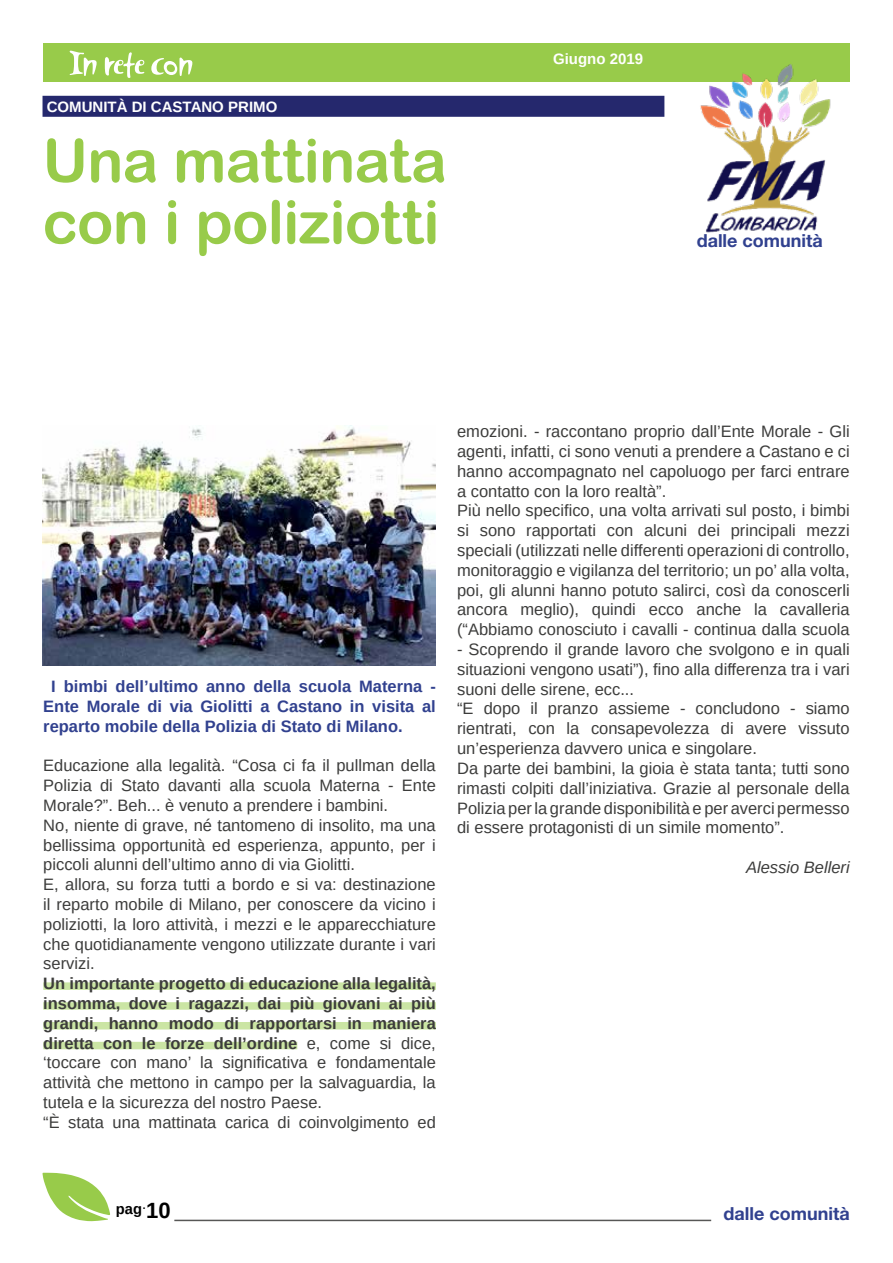
<style>
.page{position:relative;width:893px;height:1263px;background:#fff}
.page>*{position:absolute;margin:0;border:0;box-sizing:border-box;transform-origin:0 0}
.t1{font:60px/61.5px "Arial Rounded MT Bold";letter-spacing:-.01em;color:#98cb4a}
.t2{font:700 18px "Helvetica Neue LT Std";color:#31418f}
.t3{font:16.5px/19.8px "Arimo";color:#3c3c3b}
.t4{font:700 16.5px/19.6px "Arimo";color:#31418f;text-align:justify}
.t5{font:italic 16.5px "Arimo";color:#3c3c3b}
.t6{font:700 15px "Arimo";color:#fff}
.t7{font:700 14.7px "Arimo";color:#000}
.s1{font-weight:700}
.s2{font-size:22.05px}
</style>
<div class="page">
<div style="left:43px;top:43px;width:807px;height:39px;background:#98cb4a"></div>
<svg style="left:70px;top:51px;width:122px;height:27px"></svg>
<svg style="left:42px;top:1173px;width:68px;height:48px"></svg>
<hr style="left:174px;top:1220px;width:537px;height:1px;background:#575756">
<img style="left:700px;top:64px;width:131px;height:169px">
<div style="left:43px;top:96px;width:621px;height:21px;background:#25286d"></div>
<div style="left:43px;top:982px;width:393px;height:8px;background:#cbe5a4"></div>
<div style="left:43px;top:1002px;width:393px;height:8px;background:#cbe5a4"></div>
<div style="left:43px;top:1022px;width:393px;height:7px;background:#cbe5a4"></div>
<div style="left:43px;top:1042px;width:254px;height:7px;background:#cbe5a4"></div>
<img style="left:43px;top:425px;width:393px;height:240px">
<p class="t6" style="left:47px;top:96px;width:232px">COMUNITÀ DI CASTANO PRIMO</p>
<h1 class="t1" style="left:43px;top:129px;width:406px">Una mattinata con i poliziotti</h1>
<p class="t6" style="left:553px;top:49px;width:92px">Giugno 2019</p>
<p class="t6" style="left:552px;top:52px;width:93px">Ottobre 2016</p>
<p class="t2" style="left:697px;top:229px;width:128px">dalle comunità</p>
<p class="t4" style="left:43px;top:677px;width:394px;text-indent:8px">I bimbi dell’ultimo anno della scuola Materna - Ente Morale di via Giolitti a Castano in visita al reparto mobile della Polizia di Stato di Milano.</p>
<p class="t3" style="left:43px;top:756px;width:394px">Educazione alla legalità. “Cosa ci fa il pullman della Polizia di Stato davanti alla scuola Materna - Ente Morale?”. Beh... è venuto a prendere i bambini.<br>No, niente di grave, né tantomeno di insolito, ma una bellissima opportunità ed esperienza, appunto, per i piccoli alunni dell’ultimo anno di via Giolitti.<br>E, allora, su forza tutti a bordo e si va: destinazione il reparto mobile di Milano, per conoscere da vicino i poliziotti, la loro attività, i mezzi e le apparecchiature che quotidianamente vengono utilizzate durante i vari servizi.</p>
<p class="t3" style="left:43px;top:974px;width:394px"><span class="s1">Un importante progetto di educazione alla legalità, insomma, dove i ragazzi, dai più giovani ai più grandi, hanno modo di rapportarsi in maniera diretta con le forze dell’ordine</span> e, come si dice, ‘toccare con mano’ la significativa e fondamentale attività che mettono in campo per la salvaguardia, la tutela e la sicurezza del nostro Paese.<br>“È stata una mattinata carica di coinvolgimento ed</p>
<p class="t3" style="left:457px;top:422px;width:394px">emozioni. - raccontano proprio dall’Ente Morale - Gli agenti, infatti, ci sono venuti a prendere a Castano e ci hanno accompagnato nel capoluogo per farci entrare a contatto con la loro realtà”.<br>Più nello specifico, una volta arrivati sul posto, i bimbi si sono rapportati con alcuni dei principali mezzi speciali (utilizzati nelle differenti operazioni di controllo, monitoraggio e vigilanza del territorio; un po’ alla volta, poi, gli alunni hanno potuto salirci, così da conoscerli ancora meglio), quindi ecco anche la cavalleria (“Abbiamo conosciuto i cavalli - continua dalla scuola</p>
<p class="t3" style="left:457px;top:640px;width:394px">- Scoprendo il grande lavoro che svolgono e in quali situazioni vengono usati”), fino alla differenza tra i vari suoni delle sirene, ecc...<br>“E dopo il pranzo assieme - concludono - siamo rientrati, con la consapevolezza di avere vissuto un’esperienza davvero unica e singolare.<br>Da parte dei bambini, la gioia è stata tanta; tutti sono rimasti colpiti dall’iniziativa. Grazie al personale della Polizia per la grande disponibilità e per averci permesso di essere protagonisti di un simile momento”.</p>
<p class="t5" style="left:746px;top:856px;width:105px">Alessio Belleri</p>
<p class="t7" style="left:116px;top:1198px;width:56px">pag<sup>.</sup><span class="s2">10</span></p>
<p class="t2" style="left:723px;top:1203px;width:128px">dalle comunità</p>
</div>
